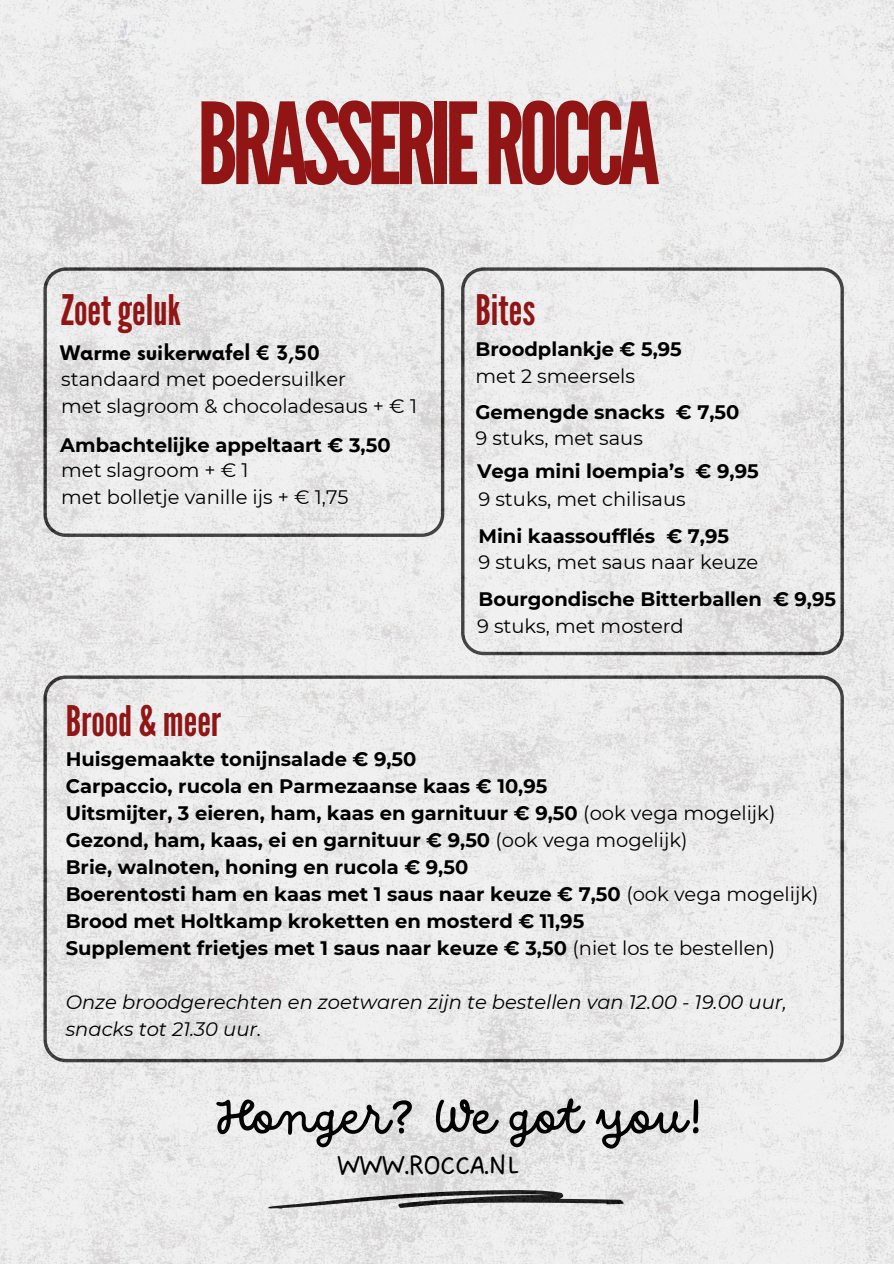
<style>
.page{position:relative;width:894px;height:1264px;background:#fff}
.page>*{position:absolute;margin:0;border:0;box-sizing:border-box;transform-origin:0 0}
.t1{font:112.5px "League Gothic";letter-spacing:-.055em;color:#921515}
.t2{font:52.5px "DO Script Regular";color:#000}
.t3{font:42px "League Gothic";color:#921515}
.t4{font:30px "DO Sans Regular Alt";letter-spacing:-.08em;color:#000}
.t5{font:700 19.5px "Montserrat";color:#000}
.t6{font:19.5px "Montserrat";color:#000}
.t7{font:italic 19.5px "Montserrat";color:#000}
.t8{font:700 19.5px "Now";color:#000}
.s1{font-weight:400}
</style>
<div class="page">
<img style="left:0;top:0;width:893px;height:1263px">
<h3 class="t1" style="left:197px;top:79px;width:464px">BRASSERIEROCCA</h3>
<p class="t3" style="left:61px;top:286px;width:121px">Zoetgeluk</p>
<h5 class="t8" style="left:60px;top:342px;width:261px">Warme suikerwafel € 3,50</h5>
<p class="t6" style="left:61px;top:367px;width:286px">standaard met poedersuilker</p>
<h3 class="t6" style="left:61px;top:394px;width:357px">met slagroom &amp; chocoladesaus + € 1</h3>
<p class="t5" style="left:60px;top:433px;width:332px">Ambachtelijke appeltaart € 3,50</p>
<p class="t6" style="left:61px;top:458px;width:189px">met slagroom + € 1</p>
<h2 class="t6" style="left:61px;top:485px;width:289px">met bolletje vanille ijs + € 1,75</h2>
<p class="t3" style="left:66px;top:696px;width:157px">Brood &amp; meer</p>
<h5 class="t3" style="left:475px;top:286px;width:61px">Bites</h5>
<h5 class="t5" style="left:475px;top:337px;width:208px">Broodplankje € 5,95</h5>
<p class="t6" style="left:475px;top:364px;width:161px">met 2 smeersels</p>
<p class="t5" style="left:475px;top:400px;width:265px">Gemengde snacks € 7,50</p>
<p class="t6" style="left:475px;top:426px;width:169px">9 stuks, met saus</p>
<p class="t5" style="left:477px;top:459px;width:283px">Vega mini loempia’s € 9,95</p>
<p class="t6" style="left:478px;top:487px;width:209px">9 stuks, met chilisaus</p>
<p class="t5" style="left:478px;top:523px;width:252px">Mini kaassoufflés € 7,95</p>
<p class="t6" style="left:478px;top:550px;width:281px">9 stuks, met saus naar keuze</p>
<p class="t5" style="left:478px;top:586px;width:359px">Bourgondische Bitterballen € 9,95</p>
<p class="t6" style="left:477px;top:614px;width:208px">9 stuks, met mosterd</p>
<p class="t5" style="left:66px;top:746px;width:352px">Huisgemaakte tonijnsalade € 9,50</p>
<p class="t5" style="left:66px;top:773px;width:483px">Carpaccio, rucola en Parmezaanse kaas € 10,95</p>
<h3 class="t5" style="left:66px;top:800px;width:711px">Uitsmijter, 3 eieren, ham, kaas en garnituur € 9,50 <span class="s1">(ook vega mogelijk)</span></h3>
<h5 class="t5" style="left:66px;top:827px;width:623px">Gezond, ham, kaas, ei en garnituur € 9,50 <span class="s1">(ook vega mogelijk)</span></h5>
<p class="t5" style="left:66px;top:854px;width:404px">Brie, walnoten, honing en rucola € 9,50</p>
<h5 class="t5" style="left:66px;top:881px;width:754px">Boerentosti ham en kaas met 1 saus naar keuze € 7,50 <span class="s1">(ook vega mogelijk)</span></h5>
<p class="t5" style="left:66px;top:908px;width:520px">Brood met Holtkamp kroketten en mosterd € 11,95</p>
<h5 class="t5" style="left:66px;top:935px;width:710px">Supplement frietjes met 1 saus naar keuze € 3,50 <span class="s1">(niet los te bestellen)</span></h5>
<p class="t7" style="left:66px;top:989px;width:722px">Onze broodgerechten en zoetwaren zijn te bestellen van 12.00 - 19.00 uur,</p>
<h5 class="t7" style="left:66px;top:1016px;width:197px">snacks tot 21.30 uur.</h5>
<p class="t2" style="left:215px;top:1086px;width:490px">Honger? We got you!</p>
<h1 class="t4" style="left:336px;top:1147px;width:185px">WWW.ROCCA.NL</h1>
</div>
